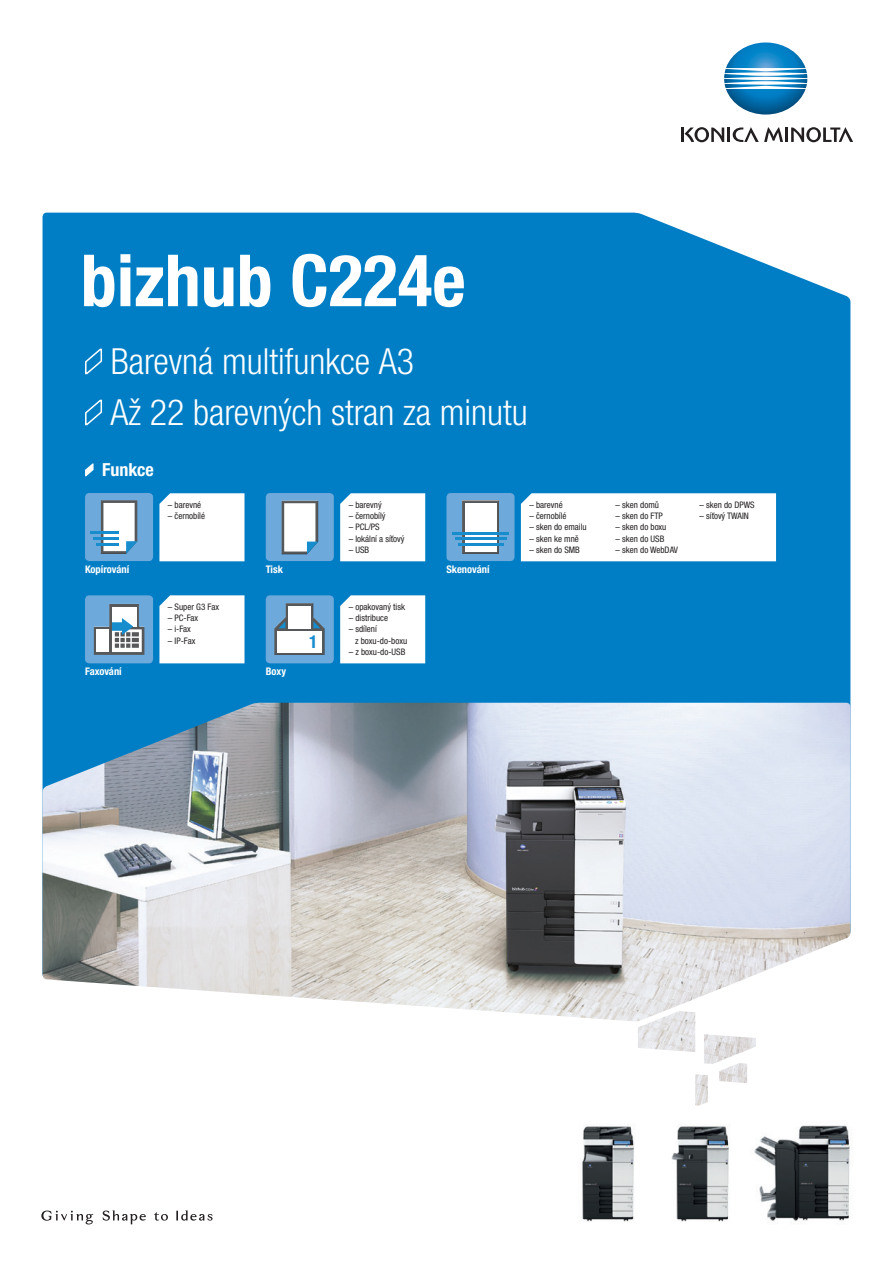
<style>
.page{position:relative;width:893px;height:1263px;background:#fff}
.page>*{position:absolute;margin:0;border:0;box-sizing:border-box;transform-origin:0 0}
.Bro_Title_HEAD_BoldC{font:700 condensed 72px "Helvetica Neue LTW1 G";color:#fff}
.Bro_Title_SUBLINE_Li{font:300 condensed 36px "Helvetica Neue LTW1 G";color:#fff}
.Bro_Inside_SUBHEAD_W{font:700 condensed 18px "Helvetica Neue LTW1 G";color:#fff}
.t1{font:700 condensed 17.85px "Helvetica Neue LTW1 G";color:#178dce}
.Bro_Inside_ICON_SUBL{font:700 condensed 10.5px "Helvetica Neue LTW1 G";color:#fff}
.Bro_Inside_WORKFLOW{font:condensed 9px "Helvetica Neue LTW1 G";color:#231f20}
</style>
<div class="page">
<div style="left:43px;top:213px;width:807px;height:490px;background:#007ec5"></div>
<img style="left:724px;top:42px;width:83px;height:73px">
<hr style="left:785px;top:128px;width:3px;height:14px;background:#231f20">
<svg style="left:791px;top:127px;width:62px;height:15px"></svg>
<svg style="left:681px;top:127px;width:102px;height:15px"></svg>
<svg style="left:103px;top:1210px;width:43px;height:14px"></svg>
<svg style="left:176px;top:1210px;width:37px;height:10px"></svg>
<svg style="left:41px;top:1210px;width:52px;height:14px"></svg>
<svg style="left:154px;top:1212px;width:14px;height:9px"></svg>
<svg style="left:84px;top:348px;width:19px;height:28px"></svg>
<svg style="left:84px;top:399px;width:19px;height:28px"></svg>
<img style="left:43px;top:703px;width:807px;height:318px">
<img style="left:638px;top:1011px;width:118px;height:95px">
<img style="left:754px;top:1125px;width:96px;height:96px">
<img style="left:582px;top:1126px;width:52px;height:96px">
<img style="left:671px;top:1126px;width:58px;height:96px">
<svg style="left:159px;top:493px;width:85px;height:68px"></svg>
<div style="left:266px;top:595px;width:68px;height:68px;background:#6da9db;border-radius:4px"></div>
<svg style="left:274px;top:603px;width:51px;height:52px"></svg>
<div style="left:288px;top:606px;width:23px;height:22px;background:#fff"></div>
<div style="left:277px;top:631px;width:45px;height:21px;background:#fff"></div>
<div style="left:266px;top:493px;width:68px;height:68px;background:#6da9db;border-radius:4px"></div>
<div style="left:446px;top:493px;width:68px;height:68px;background:#6da9db;border-radius:4px"></div>
<svg style="left:281px;top:501px;width:38px;height:54px"></svg>
<svg style="left:281px;top:500px;width:37px;height:54px;background:#ced6db"></svg>
<div style="left:85px;top:595px;width:68px;height:68px;background:#6da9db;border-radius:4px"></div>
<svg style="left:93px;top:626px;width:1px;height:29px"></svg>
<svg style="left:94px;top:604px;width:51px;height:51px"></svg>
<div style="left:85px;top:493px;width:68px;height:68px;background:#6da9db;border-radius:4px"></div>
<svg style="left:100px;top:500px;width:1px;height:54px"></svg>
<svg style="left:101px;top:500px;width:37px;height:54px;background:#c9d2d9"></svg>
<hr style="left:96px;top:543px;width:23px;height:2px;background:#178dce">
<hr style="left:94px;top:537px;width:25px;height:3px;background:#178dce">
<hr style="left:91px;top:531px;width:28px;height:3px;background:#178dce">
<div style="left:461px;top:500px;width:39px;height:55px;background:linear-gradient(to right,#57585b,#57585b)"></div>
<div style="left:465px;top:503px;width:31px;height:48px;background:#fff"></div>
<hr style="left:458px;top:543px;width:45px;height:3px;background:#178dce">
<hr style="left:455px;top:537px;width:51px;height:3px;background:#178dce">
<hr style="left:452px;top:532px;width:57px;height:2px;background:#178dce">
<svg style="left:340px;top:493px;width:85px;height:68px"></svg>
<svg style="left:340px;top:595px;width:85px;height:68px"></svg>
<svg style="left:159px;top:595px;width:85px;height:68px"></svg>
<svg style="left:521px;top:493px;width:255px;height:68px"></svg>
<svg style="left:84px;top:461px;width:10px;height:17px"></svg>
<p class="Bro_Title_HEAD_BoldC" style="left:81px;top:237px;width:386px">bizhub C224e</p>
<p class="Bro_Title_SUBLINE_Li" style="left:111px;top:340px;width:305px">Barevná multifunkce A3</p>
<p class="Bro_Title_SUBLINE_Li" style="left:111px;top:391px;width:419px">Až 22 barevných stran za minutu</p>
<p class="Bro_Inside_SUBHEAD_W" style="left:102px;top:459px;width:53px">Funkce</p>
<p class="Bro_Inside_WORKFLOW" style="left:168px;top:500px;width:35px">– barevné</p>
<p class="Bro_Inside_WORKFLOW" style="left:168px;top:511px;width:39px">– černobílé</p>
<p class="Bro_Inside_WORKFLOW" style="left:349px;top:500px;width:35px">– barevný</p>
<p class="Bro_Inside_WORKFLOW" style="left:349px;top:511px;width:38px">– černobílý</p>
<p class="Bro_Inside_WORKFLOW" style="left:349px;top:522px;width:32px">– PCL/PS</p>
<p class="Bro_Inside_WORKFLOW" style="left:349px;top:533px;width:57px">– lokální a síťový</p>
<p class="Bro_Inside_WORKFLOW" style="left:349px;top:544px;width:22px">– USB</p>
<p class="Bro_Inside_ICON_SUBL" style="left:85px;top:563px;width:46px">Kopírování</p>
<p class="Bro_Inside_ICON_SUBL" style="left:446px;top:563px;width:45px">Skenování</p>
<p class="Bro_Inside_ICON_SUBL" style="left:266px;top:563px;width:19px">Tisk</p>
<p class="Bro_Inside_ICON_SUBL" style="left:85px;top:665px;width:38px">Faxování</p>
<p class="Bro_Inside_WORKFLOW" style="left:168px;top:602px;width:53px">– Super G3 Fax</p>
<p class="Bro_Inside_WORKFLOW" style="left:168px;top:613px;width:32px">– PC-Fax</p>
<p class="Bro_Inside_WORKFLOW" style="left:168px;top:624px;width:24px">– i-Fax</p>
<p class="Bro_Inside_WORKFLOW" style="left:168px;top:635px;width:29px">– IP-Fax</p>
<p class="Bro_Inside_ICON_SUBL" style="left:266px;top:665px;width:22px">Boxy</p>
<p class="t1" style="left:309px;top:631px;width:10px">1</p>
<p class="Bro_Inside_WORKFLOW" style="left:349px;top:602px;width:58px">– opakovaný tisk</p>
<p class="Bro_Inside_WORKFLOW" style="left:349px;top:613px;width:41px">– distribuce</p>
<p class="Bro_Inside_WORKFLOW" style="left:349px;top:624px;width:30px">– sdílení</p>
<p class="Bro_Inside_WORKFLOW" style="left:355px;top:635px;width:54px">z boxu-do-boxu</p>
<p class="Bro_Inside_WORKFLOW" style="left:349px;top:646px;width:58px">– z boxu-do-USB</p>
<p class="Bro_Inside_WORKFLOW" style="left:529px;top:500px;width:35px">– barevné</p>
<p class="Bro_Inside_WORKFLOW" style="left:529px;top:511px;width:39px">– černobílé</p>
<p class="Bro_Inside_WORKFLOW" style="left:529px;top:522px;width:59px">– sken do emailu</p>
<p class="Bro_Inside_WORKFLOW" style="left:529px;top:533px;width:51px">– sken ke mně</p>
<p class="Bro_Inside_WORKFLOW" style="left:529px;top:544px;width:52px">– sken do SMB</p>
<p class="Bro_Inside_WORKFLOW" style="left:615px;top:500px;width:45px">– sken domů</p>
<p class="Bro_Inside_WORKFLOW" style="left:615px;top:511px;width:49px">– sken do FTP</p>
<p class="Bro_Inside_WORKFLOW" style="left:615px;top:522px;width:52px">– sken do boxu</p>
<p class="Bro_Inside_WORKFLOW" style="left:615px;top:533px;width:50px">– sken do USB</p>
<p class="Bro_Inside_WORKFLOW" style="left:615px;top:544px;width:64px">– sken do WebDAV</p>
<p class="Bro_Inside_WORKFLOW" style="left:699px;top:500px;width:57px">– sken do DPWS</p>
<p class="Bro_Inside_WORKFLOW" style="left:699px;top:511px;width:51px">– síťový TWAIN</p>
</div>
